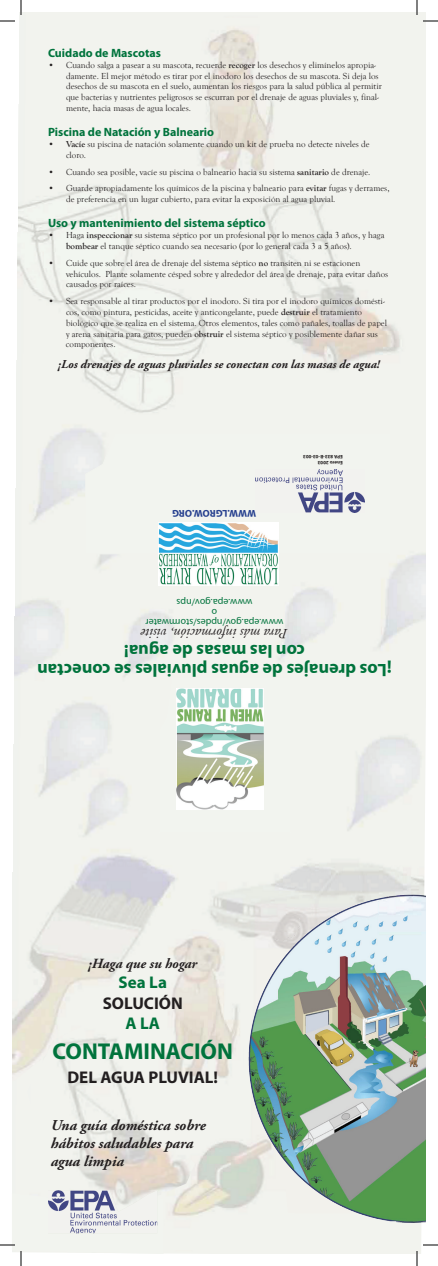
<style>
.page{position:relative;width:438px;height:1266px;background:#fff}
.page>*{position:absolute;margin:0;border:0;box-sizing:border-box;transform-origin:0 0}
.t1{font:700 23px "Myriad Pro";color:#00733c}
.t2{font:700 18px/19px "Myriad Pro";color:#00733c;text-align:center}
.t3{font:700 17px "Myriad Pro";color:#231f20}
.t4{font:700 17px "Myriad Pro";letter-spacing:.005em;color:#00733c}
.t5{font:italic 700 15px/18px "Adobe Garamond Pro";color:#231f20}
.t6{font:italic 14px "Adobe Garamond";color:#231f20}
.t7{font:italic 700 14px "Adobe Garamond Pro";color:#231f20}
.t8{font:700 12px "Myriad Pro";color:#00733c}
.t9{font:italic 700 12px "Adobe Garamond Pro";color:#231f20}
.t10{font:10px/10px "Myriad Pro";color:#00733c;text-align:center}
.t11{font:700 10px "Myriad Pro";color:#253f8e}
.t12{font:9px/10.8px "Goudy Old Style T";color:#231f20}
.t13{font:700 5px/6px "Myriad Pro";color:#231f20}
.s1{font-weight:700}
</style>
<div class="page">
<img style="left:12px;top:12px;width:414px;height:1242px">
<img style="left:19px;top:16px;width:407px;height:168px">
<img style="left:12px;top:929px;width:280px;height:322px">
<img style="left:27px;top:1025px;width:168px;height:183px">
<div style="left:85px;top:433px;width:305px;height:122px;background:#f2f4ef"></div>
<img style="left:255px;top:469px;width:109px;height:43px">
<div style="left:158px;top:677px;width:134px;height:157px;background:#f2f4ef"></div>
<img style="left:176px;top:688px;width:88px;height:121px">
<img style="left:159px;top:523px;width:120px;height:63px">
<img style="left:242px;top:888px;width:184px;height:343px">
<svg style="left:0;top:0;width:22px;height:22px"></svg>
<svg style="left:0;top:1190px;width:164px;height:76px"></svg>
<svg style="left:416px;top:0;width:22px;height:22px"></svg>
<svg style="left:416px;top:1244px;width:22px;height:22px"></svg>
<h3 class="t8" style="left:48px;top:45px;width:114px">Cuidado de Mascotas</h3>
<p class="t12" style="left:66px;top:60px;width:317px;text-indent:-18px">• Cuando salga a pasear a su mascota, recuerde <span class="s1">recoger</span> los desechos y elimínelos apropia&shy;damente. El mejor método es tirar por el inodoro los desechos de su mascota. Si deja los desechos de su mascota en el suelo, aumentan los riesgos para la salud pública al permitir que bacterias y nutrientes peligrosos se escurran por el drenaje de aguas pluviales y, final&shy;mente, hacia masas de agua locales.</p>
<h3 class="t8" style="left:48px;top:124px;width:168px">Piscina de Natación y Balneario</h3>
<p class="t12" style="left:66px;top:139px;width:305px;text-indent:-18px">• <span class="s1">Vacíe</span> su piscina de natación solamente cuando un kit de prueba no detecte niveles de cloro.</p>
<p class="t12" style="left:48px;top:166px;width:324px">• Cuando sea posible, vacíe su piscina o balneario hacia su sistema <span class="s1">sanitario</span> de drenaje.</p>
<p class="t12" style="left:66px;top:183px;width:325px;text-indent:-18px">• Guarde apropiadamente los químicos de la piscina y balneario para <span class="s1">evitar</span> fugas y derrames, de preferencia en un lugar cubierto, para evitar la exposición al agua pluvial.</p>
<h3 class="t8" style="left:48px;top:216px;width:219px">Uso y mantenimiento del sistema séptico</h3>
<p class="t12" style="left:66px;top:230px;width:320px;text-indent:-18px">• Haga <span class="s1">inspeccionar</span> su sistema séptico por un profesional por lo menos cada 3 años, y haga <span class="s1">bombear</span> el tanque séptico cuando sea necesario (por lo general cada 3 a 5 años).</p>
<p class="t12" style="left:66px;top:258px;width:324px;text-indent:-18px">• Cuide que sobre el área de drenaje del sistema séptico <span class="s1">no</span> transiten ni se estacionen vehículos. Plante solamente césped sobre y alrededor del área de drenaje, para evitar daños causados por raíces.</p>
<p class="t12" style="left:66px;top:296px;width:323px;text-indent:-18px">• Sea responsable al tirar productos por el inodoro. Si tira por el inodoro químicos domésti&shy;cos, como pintura, pesticidas, aceite y anticongelante, puede <span class="s1">destruir</span> el tratamiento biológico que se realiza en el sistema. Otros elementos, tales como pañales, toallas de papel y arena sanitaria para gatos, pueden <span class="s1">obstruir</span> el sistema séptico y posiblemente dañar sus componentes.</p>
<h3 class="t9" style="left:58px;top:357px;width:323px">¡Los drenajes de aguas pluviales se conectan con las masas de agua!</h3>
<p class="t11" style="left:256px;top:520px;width:85px;rotate:-180deg">WWW.LGROW.ORG</p>
<p class="t13" style="left:343px;top:466px;width:41px;rotate:-180deg">Enero 2003<br>EPA 833-B-03-003</p>
<p class="t10" style="left:283px;top:627px;width:139px;rotate:-180deg">www.epa.gov/npdes/stormwater o<br>www.epa.gov/nps</p>
<h3 class="t6" style="left:288px;top:640px;width:148px;rotate:-180deg">Para más información, visite</h3>
<h2 class="t2" style="left:392px;top:681px;width:356px;rotate:-180deg">¡Los drenajes de aguas pluviales se conectan con las masas de agua!</h2>
<h3 class="t7" style="left:88px;top:955px;width:110px">¡Haga que su hogar</h3>
<h3 class="t4" style="left:119px;top:971px;width:50px">Sea La</h3>
<h3 class="t3" style="left:103px;top:992px;width:82px">SOLUCIÓN</h3>
<h3 class="t4" style="left:126px;top:1012px;width:36px">A LA</h3>
<h1 class="t1" style="left:53px;top:1036px;width:182px">CONTAMINACIÓN</h1>
<h3 class="t3" style="left:67px;top:1066px;width:152px">DEL AGUA PLUVIAL!</h3>
<h3 class="t5" style="left:51px;top:1117px;width:157px">Una guía doméstica sobre hábitos saludables para agua limpia</h3>
</div>
